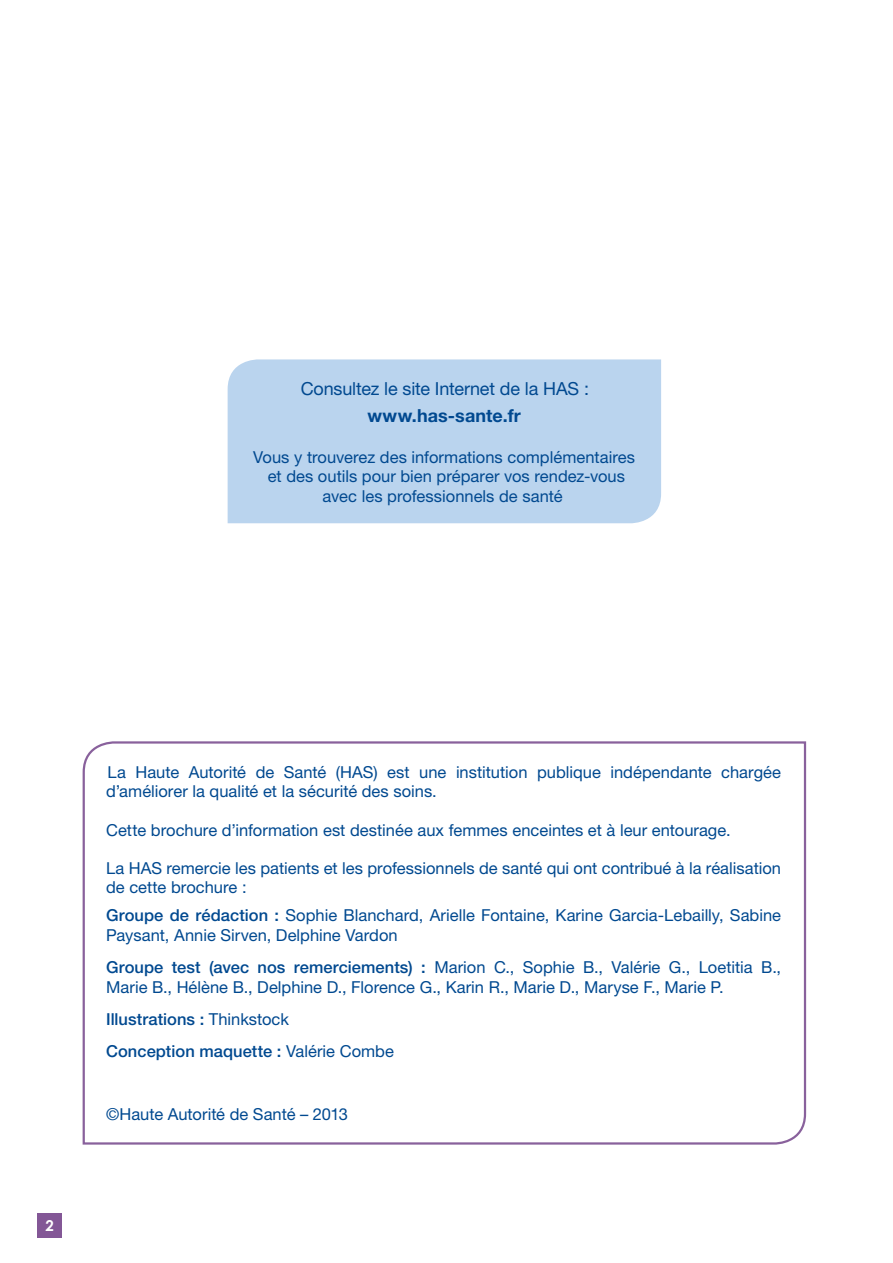
<style>
.page{position:relative;width:893px;height:1263px;background:#fff}
.page>*{position:absolute;margin:0;border:0;box-sizing:border-box;transform-origin:0 0}
.t1{font:18px "Helvetica Neue LT Std";letter-spacing:-.01em;color:#014990}
.t2{font:700 18px "Helvetica Neue LT Std";letter-spacing:.005em;color:#014990}
.t3{font:16.5px/19.5px "Helvetica Neue LT Std";color:#014990}
.t4{font:500 16.5px "Helvetica Neue LT Std";color:#014990}
.t5{font:700 15px "Century Gothic";color:#fff}
.s1{font-weight:500}
.s2{font-weight:400}
</style>
<div class="page">
<div style="left:37px;top:1213px;width:25px;height:25px;background:#835796"></div>
<svg style="left:82px;top:741px;width:725px;height:404px"></svg>
<div style="left:228px;top:359px;width:433px;height:164px;background:#bad4ee"></div>
<p class="t1" style="left:301px;top:378px;width:290px">Consultez le site Internet de la HAS :</p>
<p class="t2" style="left:367px;top:404px;width:155px">www.has-sante.fr</p>
<p class="t3" style="left:253px;top:447px;width:383px">Vous y trouverez des informations complémentaires</p>
<p class="t3" style="left:268px;top:466px;width:359px">et des outils pour bien préparer vos rendez-vous</p>
<p class="t3" style="left:323px;top:486px;width:241px">avec les professionnels de santé</p>
<p class="t5" style="left:45px;top:1214px;width:10px">2</p>
<p class="t3" style="left:106px;top:762px;width:676px">La Haute Autorité de Santé (HAS) est une institution publique indépendante chargée d’améliorer la qualité et la sécurité des soins.</p>
<p class="t3" style="left:106px;top:820px;width:626px">Cette brochure d’information est destinée aux femmes enceintes et à leur entourage.</p>
<p class="t3" style="left:106px;top:858px;width:676px">La HAS remercie les patients et les professionnels de santé qui ont contribué à la réalisation de cette brochure :</p>
<p class="t3" style="left:106px;top:905px;width:676px"><span class="s1">Groupe de rédaction :</span> Sophie Blanchard, Arielle Fontaine, Karine Garcia-Lebailly, Sabine<br>Paysant, Annie Sirven, Delphine Vardon</p>
<p class="t3" style="left:106px;top:957px;width:676px"><span class="s1">Groupe test (avec nos remerciements) :</span> Marion C., Sophie B., Valérie G., Loetitia B.,<br>Marie B., Hélène B., Delphine D., Florence G., Karin R., Marie D., Maryse F., Marie P.</p>
<p class="t4" style="left:106px;top:1009px;width:184px">Illustrations : <span class="s2">Thinkstock</span></p>
<p class="t4" style="left:106px;top:1041px;width:289px">Conception maquette : <span class="s2">Valérie Combe</span></p>
<p class="t3" style="left:106px;top:1104px;width:243px">©Haute Autorité de Santé – 2013</p>
</div>
